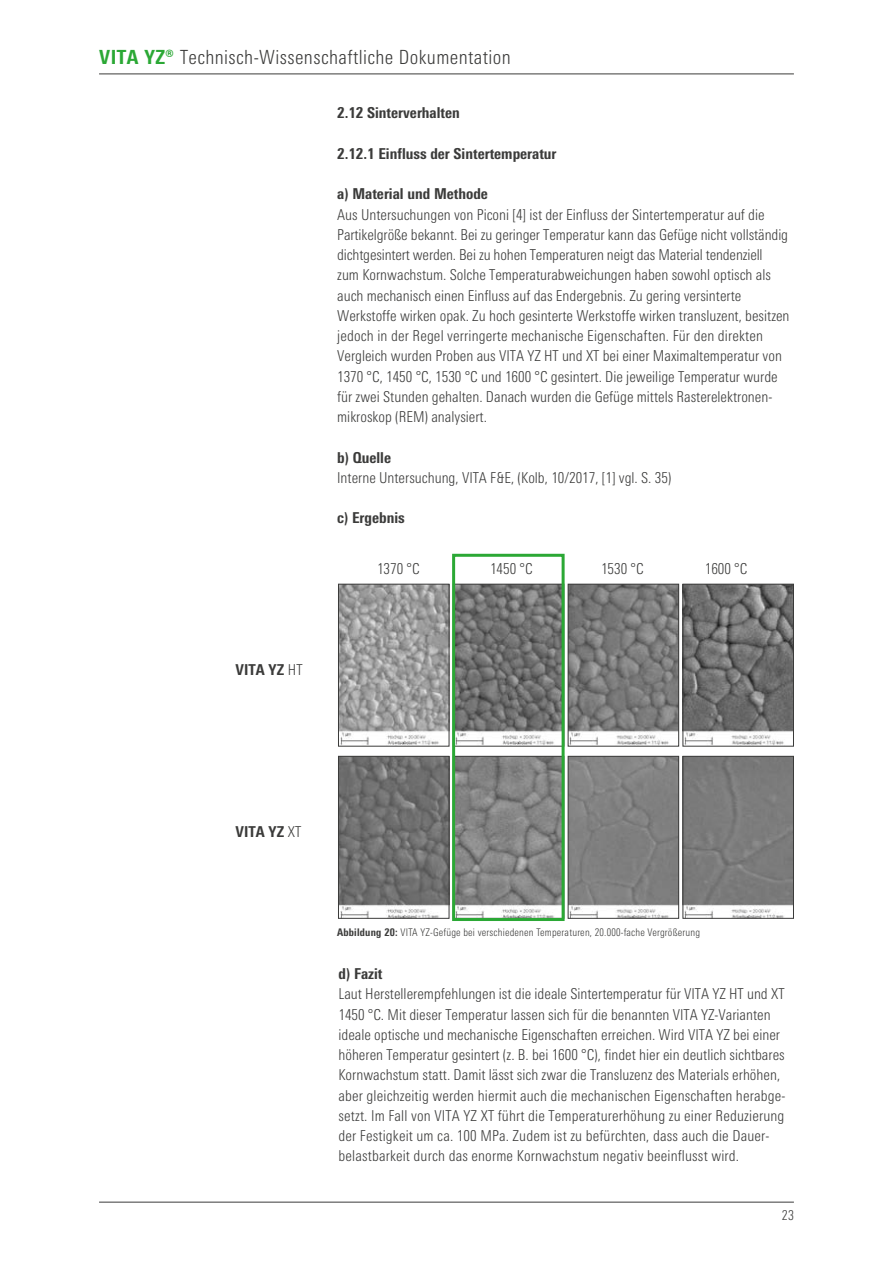
<style>
.page{position:relative;width:893px;height:1263px;background:#fff}
.page>*{position:absolute;margin:0;border:0;box-sizing:border-box;transform-origin:0 0}
.t1{font:300 condensed 19.5px "Univers Next Pro";letter-spacing:.02em;color:#3b3b3a}
.t2{font:300 condensed 15px/20.2px "Univers Next Pro";color:#3b3b3a}
.t3{font:800 condensed 15px "Univers Next Pro";color:#3b3b3a}
.t4{font:300 condensed 13.5px "Univers Next Pro";color:#3b3b3a}
.t5{font:300 condensed 10.5px "Univers Next Pro";letter-spacing:.02em;color:#3b3b3a}
.s1{font-weight:800;color:#2ba835}
.s2{font-weight:300}
.s3{font-weight:800}
</style>
<div class="page">
<hr style="left:99px;top:74px;width:695px;height:1px;background:#3b3b3a">
<hr style="left:99px;top:1202px;width:695px;height:1px;background:#3b3b3a">
<img style="left:340px;top:586px;width:107px;height:158px">
<div style="left:338px;top:584px;width:111px;height:162px;border:1px solid #3b3b3a"></div>
<img style="left:340px;top:758px;width:107px;height:158px">
<div style="left:338px;top:756px;width:111px;height:162px;border:1px solid #3b3b3a"></div>
<img style="left:456px;top:586px;width:105px;height:158px">
<div style="left:453px;top:584px;width:111px;height:162px;border:1px solid #3b3b3a"></div>
<img style="left:456px;top:758px;width:105px;height:158px">
<img style="left:570px;top:586px;width:107px;height:158px">
<div style="left:568px;top:584px;width:111px;height:162px;border:1px solid #3b3b3a"></div>
<img style="left:570px;top:758px;width:107px;height:158px">
<div style="left:568px;top:756px;width:111px;height:162px;border:1px solid #3b3b3a"></div>
<img style="left:685px;top:586px;width:107px;height:158px">
<div style="left:683px;top:584px;width:111px;height:162px;border:1px solid #3b3b3a"></div>
<img style="left:685px;top:758px;width:107px;height:158px">
<div style="left:683px;top:756px;width:111px;height:162px;border:1px solid #3b3b3a"></div>
<div style="left:452px;top:554px;width:113px;height:367px;border:3px solid #2ba835"></div>
<h1 class="t1" style="left:99px;top:46px;width:413px"><span class="s1">VITA YZ®</span> Technisch-Wissenschaftliche Dokumentation</h1>
<p class="t3" style="left:337px;top:104px;width:124px">2.12 Sinterverhalten</p>
<p class="t3" style="left:337px;top:145px;width:221px">2.12.1 Einfluss der Sintertemperatur</p>
<p class="t3" style="left:337px;top:185px;width:152px">a) Material und Methode</p>
<p class="t2" style="left:337px;top:204px;width:454px">Aus Untersuchungen von Piconi [4] ist der Einfluss der Sintertemperatur auf die Partikelgröße bekannt. Bei zu geringer Temperatur kann das Gefüge nicht vollständig dichtgesintert werden. Bei zu hohen Temperaturen neigt das Material tendenziell<br>zum Kornwachstum. Solche Temperaturabweichungen haben sowohl optisch als auch mechanisch einen Einfluss auf das Endergebnis. Zu gering versinterte Werkstoffe wirken opak. Zu hoch gesinterte Werkstoffe wirken transluzent, besitzen jedoch in der Regel verringerte mechanische Eigenschaften. Für den direkten Vergleich wurden Proben aus VITA YZ HT und XT bei einer Maximaltemperatur von 1370 °C, 1450 °C, 1530 °C und 1600 °C gesintert. Die jeweilige Temperatur wurde für zwei Stunden gehalten. Danach wurden die Gefüge mittels Rasterelektronen&shy;mikroskop (REM) analysiert.</p>
<p class="t3" style="left:337px;top:448px;width:55px">b) Quelle</p>
<p class="t2" style="left:337px;top:467px;width:336px">Interne Untersuchung, VITA F&amp;E, (Kolb, 10/2017, [1] vgl. S. 35)</p>
<p class="t3" style="left:337px;top:509px;width:69px">c) Ergebnis</p>
<p class="t3" style="left:236px;top:661px;width:68px">VITA YZ <span class="s2">HT</span></p>
<p class="t2" style="left:377px;top:558px;width:44px">1370 °C</p>
<p class="t2" style="left:490px;top:558px;width:44px">1450 °C</p>
<p class="t2" style="left:601px;top:558px;width:44px">1530 °C</p>
<p class="t2" style="left:705px;top:558px;width:44px">1600 °C</p>
<p class="t3" style="left:236px;top:823px;width:67px">VITA YZ <span class="s2">XT</span></p>
<p class="t5" style="left:337px;top:926px;width:364px"><span class="s3">Abbildung 20:</span> VITA YZ-Gefüge bei verschiedenen Temperaturen, 20.000-fache Vergrößerung</p>
<p class="t3" style="left:338px;top:965px;width:45px">d) Fazit</p>
<p class="t2" style="left:338px;top:984px;width:448px">Laut Herstellerempfehlungen ist die ideale Sintertemperatur für VITA YZ HT und XT 1450 °C. Mit dieser Temperatur lassen sich für die benannten VITA YZ-Varianten ideale optische und mechanische Eigenschaften erreichen. Wird VITA YZ bei einer höheren Temperatur gesintert (z. B. bei 1600 °C), findet hier ein deutlich sichtbares Kornwachstum statt. Damit lässt sich zwar die Transluzenz des Materials erhöhen, aber gleichzeitig werden hiermit auch die mechanischen Eigenschaften herabge&shy;setzt. Im Fall von VITA YZ XT führt die Temperaturerhöhung zu einer Reduzierung der Festigkeit um ca. 100 MPa. Zudem ist zu befürchten, dass auch die Dauer&shy;belastbarkeit durch das enorme Kornwachstum negativ beeinflusst wird.</p>
<p class="t4" style="left:782px;top:1207px;width:14px">23</p>
</div>
